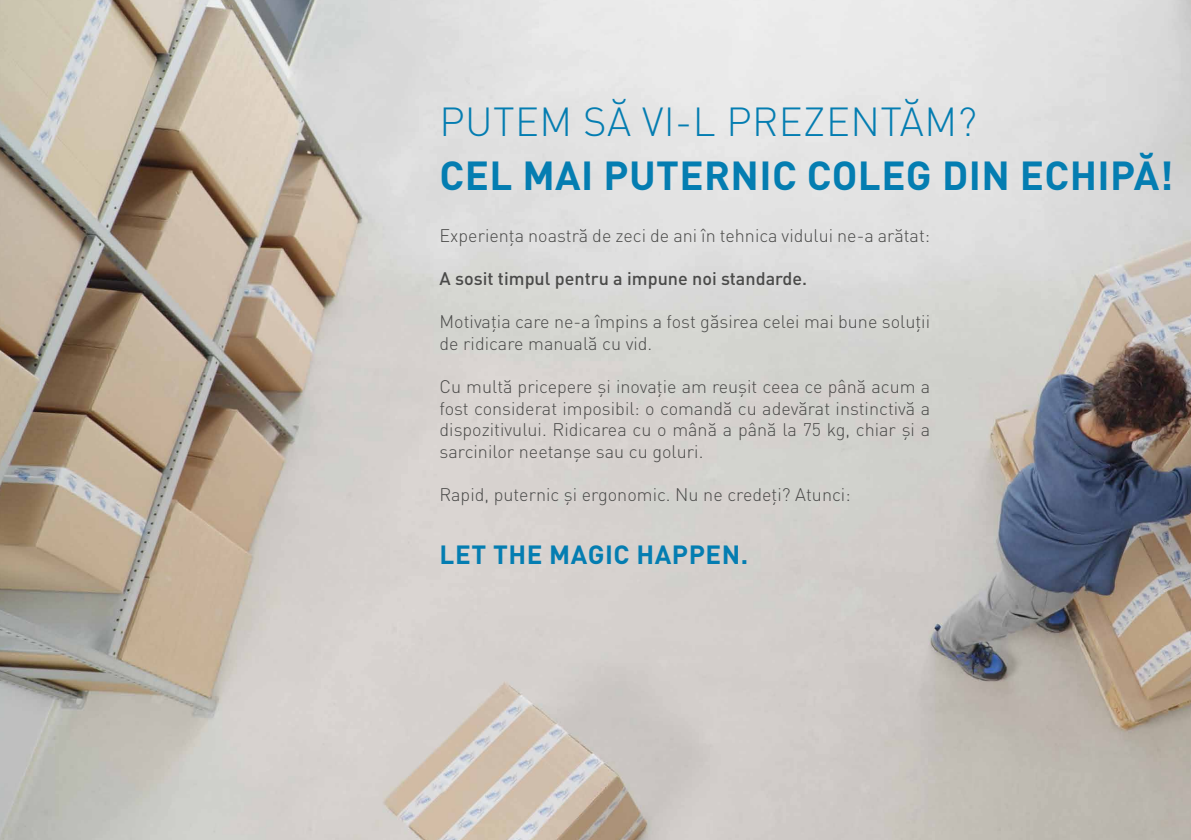
<style>
.page{position:relative;width:1191px;height:840px;background:#fff}
.page>*{position:absolute;margin:0;border:0;box-sizing:border-box;transform-origin:0 0}
.t1{font:700 40px "DIN Pro";letter-spacing:.01em;color:#047db1}
.t2{font:300 40px "DIN Pro";letter-spacing:.01em;color:#047db1}
.t3{font:700 26px "DIN Pro";letter-spacing:.02em;color:#047db1}
.t4{font:300 18px/21.6px "DIN Pro";color:#4a4a49}
.t5{font:500 18px "DIN Pro";color:#4a4a49}
</style>
<div class="page">
<img style="left:0;top:0;width:1191px;height:839px">
<img style="left:0;top:839px;width:1191px;height:1px">
<h1 class="t2" style="left:439px;top:90px;width:539px">PUTEM SĂ VI-L PREZENTĂM?</h1>
<h1 class="t1" style="left:439px;top:142px;width:735px">CEL MAI PUTERNIC COLEG DIN ECHIPĂ!</h1>
<p class="t4" style="left:439px;top:223px;width:492px">Experiența noastră de zeci de ani în tehnica vidului ne-a arătat:</p>
<p class="t5" style="left:439px;top:264px;width:369px">A sosit timpul pentru a impune noi standarde.</p>
<p class="t4" style="left:439px;top:309px;width:492px">Motivația care ne-a împins a fost găsirea celei mai bune soluții de ridicare manuală cu vid.</p>
<p class="t4" style="left:439px;top:374px;width:492px;text-align:justify">Cu multă pricepere și inovație am reușit ceea ce până acum a fost considerat imposibil: o comandă cu adevărat instinctivă a dispozitivului. Ridicarea cu o mână a până la 75 kg, chiar și a sarcinilor neetanșe sau cu goluri.</p>
<p class="t4" style="left:439px;top:482px;width:412px">Rapid, puternic și ergonomic. Nu ne credeți? Atunci:</p>
<h2 class="t3" style="left:439px;top:533px;width:310px">LET THE MAGIC HAPPEN.</h2>
</div>
